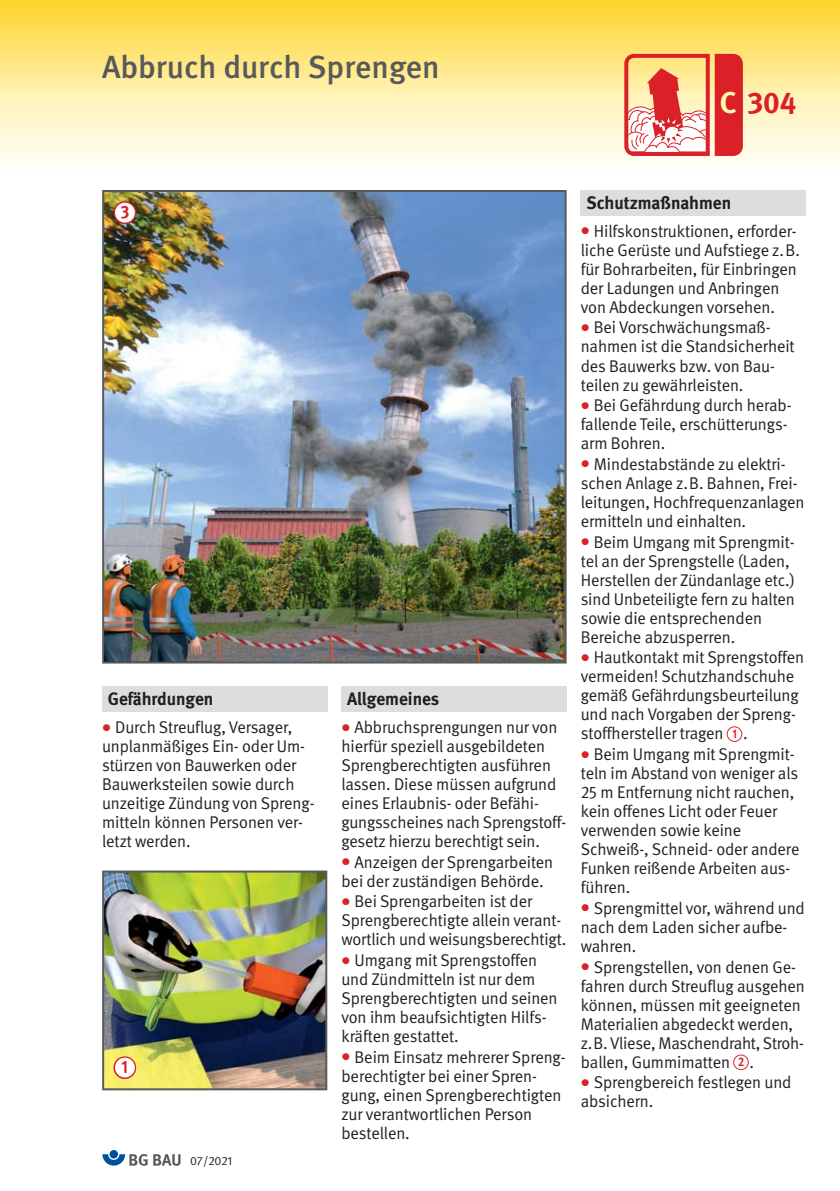
<style>
.page{position:relative;width:840px;height:1191px;background:#fff}
.page>*{position:absolute;margin:0;border:0;box-sizing:border-box;transform-origin:0 0}
.t1{font:500 32px "DGUV Meta";color:#58595b}
.t2{font:700 30px "DGUV Meta";color:#da2128}
.t3{font:700 18px "DGUV Meta";color:#231f20}
.t4{font:700 18px "DGUV Meta";color:#da2128;scale:.9 1}
.t5{font:17px/19px "DGUV Meta";letter-spacing:-.005em;color:#231f20}
.t6{font:700 12.4px "DGUV Meta";color:#da2128;scale:.9 1}
.t7{font:12px "DGUV Meta";letter-spacing:-.005em;color:#231f20}
.s1{color:#fff9ae}
.s2{color:#da2128}
</style>
<div class="page">
<svg style="left:0;top:96px;width:839px;height:70px;background:#fef6d6"></svg>
<img style="left:0;top:0;width:839px;height:96px">
<svg style="left:624px;top:54px;width:72px;height:102px"></svg>
<div style="left:714px;top:54px;width:28px;height:102px;background:#da2128"></div>
<div style="left:102px;top:686px;width:225px;height:25px;background:#dcddde"></div>
<div style="left:580px;top:190px;width:225px;height:25px;background:#dcddde"></div>
<div style="left:341px;top:686px;width:225px;height:25px;background:#dcddde"></div>
<svg style="left:726px;top:726px;width:15px;height:16px"></svg>
<div style="left:727px;top:727px;width:13px;height:14px;background:#fff;border-radius:50%"></div>
<svg style="left:732px;top:1054px;width:16px;height:16px"></svg>
<div style="left:733px;top:1055px;width:14px;height:14px;background:#fff;border-radius:50%"></div>
<div style="left:109px;top:1150px;width:9px;height:8px;background:#00519c;border-radius:50%"></div>
<svg style="left:102px;top:1154px;width:45px;height:11px"></svg>
<svg style="left:153px;top:1154px;width:27px;height:11px"></svg>
<img style="left:105px;top:193px;width:458px;height:467px">
<div style="left:102px;top:190px;width:464px;height:473px;border:2px solid #58595b"></div>
<img style="left:105px;top:873px;width:219px;height:214px">
<div style="left:102px;top:870px;width:225px;height:220px;border:2px solid #58595b"></div>
<svg style="left:113px;top:1056px;width:23px;height:23px"></svg>
<div style="left:115px;top:1057px;width:20px;height:20px;background:#fff;border-radius:50%"></div>
<svg style="left:113px;top:201px;width:23px;height:23px"></svg>
<div style="left:115px;top:203px;width:20px;height:19px;background:#fff;border-radius:50%"></div>
<h1 class="t1" style="left:102px;top:55px;width:339px">Abbruch durch Sprengen</h1>
<h2 class="t2" style="left:719px;top:91px;width:78px"><span class="s1">C</span> 304</h2>
<p class="t4" style="left:121px;top:206px;width:11px">3</p>
<p class="t3" style="left:108px;top:692px;width:107px">Gefährdungen</p>
<p class="t5" style="left:102px;top:719px;width:214px"><span class="s2">●</span> Durch Streuflug, Versager, unplanmäßiges Ein- oder Um&shy;stürzen von Bauwerken oder<br>Bauwerksteilen sowie durch unzeitige Zündung von Spreng&shy;mitteln können Personen ver&shy;letzt werden.</p>
<p class="t4" style="left:121px;top:1060px;width:9px">1</p>
<p class="t7" style="left:190px;top:1156px;width:44px">07/2021</p>
<p class="t3" style="left:347px;top:692px;width:94px">Allgemeines</p>
<p class="t5" style="left:341px;top:719px;width:226px"><span class="s2">●</span> Abbruchsprengungen nur von hierfür speziell ausgebildeten<br>Sprengberechtigten ausführen lassen. Diese müssen aufgrund eines Erlaubnis- oder Befähi&shy;gungsscheines nach Sprengstoff&shy;gesetz hierzu berechtigt sein.</p>
<p class="t5" style="left:341px;top:853px;width:213px"><span class="s2">●</span> Anzeigen der Sprengarbeiten bei der zuständigen Behörde.</p>
<p class="t5" style="left:341px;top:893px;width:226px"><span class="s2">●</span> Bei Sprengarbeiten ist der<br>Sprengberechtigte allein verant&shy;wortlich und weisungsberechtigt.</p>
<p class="t5" style="left:341px;top:952px;width:217px"><span class="s2">●</span> Umgang mit Sprengstoffen und Zündmitteln ist nur dem<br>Sprengberechtigten und seinen von ihm beaufsichtigten Hilfs&shy;kräften gestattet.</p>
<p class="t5" style="left:341px;top:1048px;width:225px"><span class="s2">●</span> Beim Einsatz mehrerer Spreng&shy;berechtigter bei einer Spren&shy;gung, einen Sprengberechtigten zur verantwortlichen Person bestellen.</p>
<p class="t3" style="left:586px;top:196px;width:146px">Schutzmaßnahmen</p>
<p class="t5" style="left:580px;top:223px;width:220px"><span class="s2">●</span> Hilfskonstruktionen, erforder - liche Gerüste und Aufstiege z.B. für Bohrarbeiten, für Einbringen der Ladungen und Anbringen von Abdeckungen vorsehen.</p>
<p class="t5" style="left:580px;top:319px;width:215px"><span class="s2">●</span> Bei Vorschwächungsmaß - nahmen ist die Standsicherheit des Bauwerks bzw. von Bau - teilen zu gewährleisten.</p>
<p class="t5" style="left:580px;top:397px;width:212px"><span class="s2">●</span> Bei Gefährdung durch herab&shy;fallende Teile, erschütterungs&shy;arm Bohren.</p>
<p class="t5" style="left:580px;top:456px;width:225px"><span class="s2">●</span> Mindestabstände zu elektri&shy;schen Anlage z.B. Bahnen, Frei&shy;leitungen, Hochfrequenzanlagen ermitteln und einhalten.</p>
<p class="t5" style="left:580px;top:533px;width:215px"><span class="s2">●</span> Beim Umgang mit Sprengmit&shy;tel an der Sprengstelle (Laden,<br>Herstellen der Zündanlage etc.) sind Unbeteiligte fern zu halten sowie die entsprechenden<br>Bereiche abzusperren.</p>
<p class="t5" style="left:580px;top:649px;width:225px"><span class="s2">●</span> Hautkontakt mit Sprengstoffen vermeiden! Schutzhandschuhe gemäß Gefährdungsbeurteilung und nach Vorgaben der Spreng&shy;stoffhersteller tragen .</p>
<p class="t5" style="left:580px;top:746px;width:220px"><span class="s2">●</span> Beim Umgang mit Sprengmit&shy;teln im Abstand von weniger als<br>25 m Entfernung nicht rauchen, kein offenes Licht oder Feuer verwenden sowie keine<br>Schweiß-, Schneid- oder andere<br>Funken reißende Arbeiten aus&shy;führen.</p>
<p class="t5" style="left:580px;top:899px;width:225px"><span class="s2">●</span> Sprengmittel vor, während und nach dem Laden sicher aufbe&shy;wahren.</p>
<p class="t5" style="left:580px;top:958px;width:225px"><span class="s2">●</span> Sprengstellen, von denen Ge&shy;fahren durch Streuflug ausgehen können, müssen mit geeigneten<br>Materialien abgedeckt werden, z.B. Vliese, Maschendraht, Stroh - ballen, Gummimatten .</p>
<p class="t5" style="left:580px;top:1074px;width:212px"><span class="s2">●</span> Sprengbereich festlegen und absichern.</p>
<p class="t6" style="left:732px;top:729px;width:7px">1</p>
<p class="t6" style="left:737px;top:1057px;width:8px">2</p>
</div>
